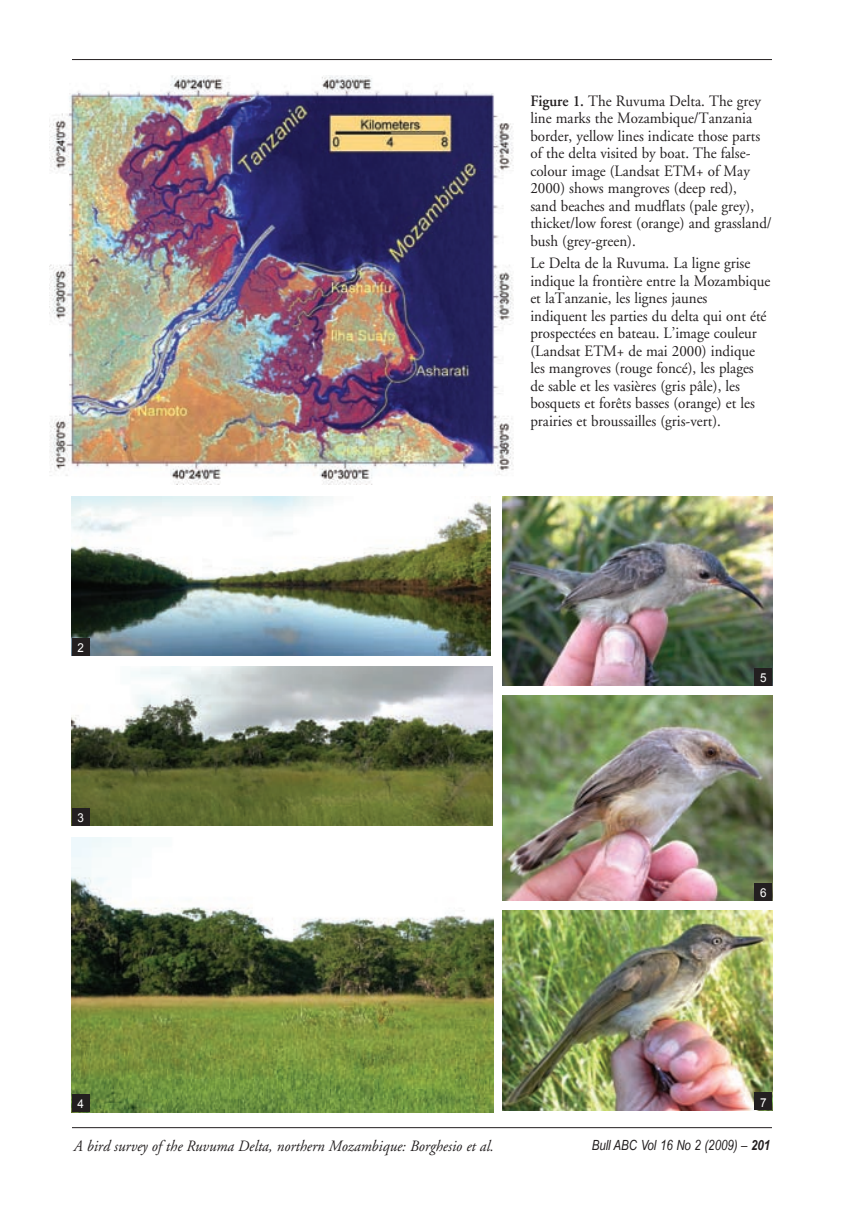
<style>
.page{position:relative;width:844px;height:1221px;background:#fff}
.page>*{position:absolute;margin:0;border:0;box-sizing:border-box;transform-origin:0 0}
.t1{font:15.75px/17.5px "Adobe Garamond";color:#231f20;scale:.95 1}
.t2{font:italic 15.75px "Adobe Garamond";color:#231f20;scale:.95 1}
.t3{font:italic 14px "Arial Narrow";color:#231f20}
.t4{font:12.25px "Arial";color:#fff;scale:.95 1}
.s1{font-weight:600}
.s2{font-weight:700}
</style>
<div class="page">
<hr style="left:72px;top:1127px;width:699px;height:1px;background:#231f20">
<hr style="left:72px;top:59px;width:699px;height:1px;background:#231f20">
<img style="left:49px;top:75px;width:465px;height:409px">
<img style="left:72px;top:496px;width:419px;height:159px">
<img style="left:72px;top:666px;width:420px;height:159px">
<img style="left:72px;top:837px;width:421px;height:275px">
<img style="left:502px;top:496px;width:269px;height:189px">
<div style="left:72px;top:638px;width:17px;height:17px;background:#231f20"></div>
<div style="left:72px;top:808px;width:17px;height:17px;background:#231f20"></div>
<div style="left:72px;top:1094px;width:17px;height:17px;background:#231f20"></div>
<div style="left:754px;top:668px;width:17px;height:17px;background:#231f20"></div>
<img style="left:502px;top:695px;width:269px;height:205px">
<div style="left:754px;top:882px;width:17px;height:18px;background:#231f20"></div>
<img style="left:502px;top:910px;width:269px;height:200px">
<div style="left:754px;top:1092px;width:17px;height:18px;background:#231f20"></div>
<p class="t4" style="left:77px;top:640px;width:8px">2</p>
<p class="t4" style="left:77px;top:809px;width:8px">3</p>
<p class="t4" style="left:77px;top:1095px;width:8px">4</p>
<p class="t1" style="left:530px;top:92px;width:255px"><span class="s1">Figure 1.</span> The Ruvuma Delta. The grey line marks the Mozambique/Tanzania border, yellow lines indicate those parts of the delta visited by boat. The false&shy;colour image (Landsat ETM+ of May 2000) shows mangroves (deep red),<br>sand beaches and mudflats (pale grey), thicket/low forest (orange) and grassland/ bush (grey-green).</p>
<p class="t1" style="left:530px;top:255px;width:254px">Le Delta de la Ruvuma. La ligne grise indique la frontière entre la Mozambique et laTanzanie, les lignes jaunes<br>indiquent les parties du delta qui ont été prospectées en bateau. L’image couleur (Landsat ETM+ de mai 2000) indique les mangroves (rouge foncé), les plages de sable et les vasières (gris pâle), les bosquets et forêts basses (orange) et les prairies et broussailles (gris-vert).</p>
<p class="t4" style="left:759px;top:669px;width:8px">5</p>
<p class="t4" style="left:759px;top:884px;width:8px">6</p>
<p class="t4" style="left:759px;top:1094px;width:8px">7</p>
<p class="t2" style="left:74px;top:1137px;width:444px">A bird survey of the Ruvuma Delta, northern Mozambique: Borghesio et al.</p>
<p class="t3" style="left:591px;top:1134px;width:180px">Bull ABC Vol 16 No 2 (2009) – <span class="s2">201</span></p>
</div>
